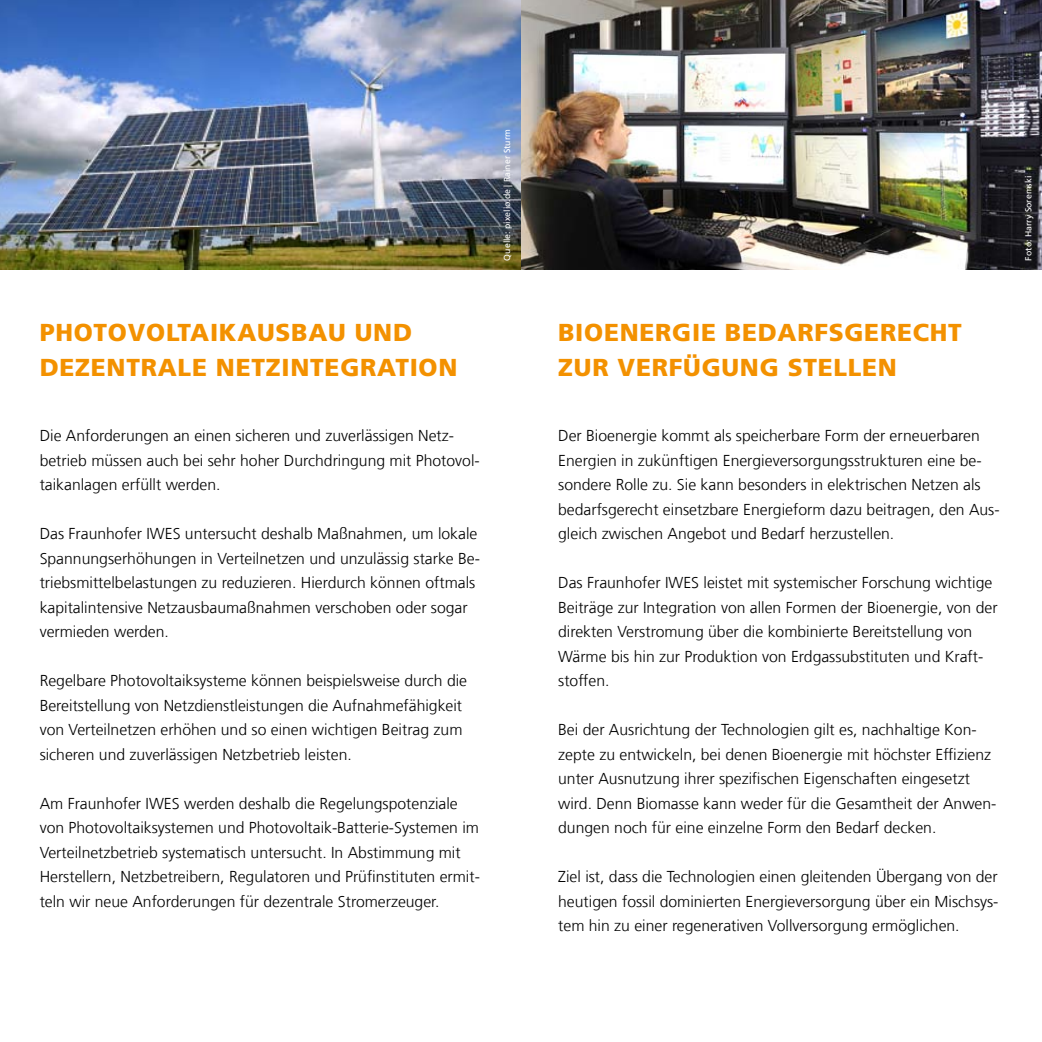
<style>
.page{position:relative;width:1042px;height:1042px;background:#fff}
.page>*{position:absolute;margin:0;border:0;box-sizing:border-box;transform-origin:0 0}
._03_Standardüberschr{font:900 24.5px/35px "Frutiger LT Com";letter-spacing:.03em;color:#f39100}
._06_Fließtext{font:300 15.75px/24.5px "Frutiger LT Com";color:#000}
._05_Bildnachweis{font:8.75px "Frutiger LT Com";color:#fff}
</style>
<div class="page">
<img style="left:0;top:0;width:1042px;height:270px">
<p class="_05_Bildnachweis" style="left:502px;top:260px;width:133px;rotate:-90deg">Quelle: pixelio.de | Rainer Sturm</p>
<p class="_03_Standardüberschr" style="left:40px;top:315px;width:419px">PHOTOVOLTAIKAUSBAU UND<br>DEZENTRALE NETZINTEGRATION</p>
<p class="_06_Fließtext" style="left:40px;top:424px;width:441px">Die Anforderungen an einen sicheren und zuverlässigen Netz&shy;betrieb müssen auch bei sehr hoher Durchdringung mit Photovol&shy;taikanlagen erfüllt werden.</p>
<p class="_06_Fließtext" style="left:40px;top:522px;width:442px">Das Fraunhofer IWES untersucht deshalb Maßnahmen, um lokale Spannungserhöhungen in Verteilnetzen und unzulässig starke Be&shy;triebsmittelbelastungen zu reduzieren. Hierdurch können oftmals kapitalintensive Netzausbaumaßnahmen verschoben oder sogar vermieden werden.</p>
<p class="_06_Fließtext" style="left:40px;top:669px;width:429px">Regelbare Photovoltaiksysteme können beispielsweise durch die</p>
<p class="_06_Fließtext" style="left:40px;top:693px;width:424px">Bereitstellung von Netzdienstleistungen die Aufnahmefähigkeit</p>
<p class="_06_Fließtext" style="left:40px;top:718px;width:424px">von Verteilnetzen erhöhen und so einen wichtigen Beitrag zum</p>
<p class="_06_Fließtext" style="left:40px;top:742px;width:314px">sicheren und zuverlässigen Netzbetrieb leisten.</p>
<p class="_06_Fließtext" style="left:40px;top:791px;width:442px">Am Fraunhofer IWES werden deshalb die Regelungspotenziale von Photovoltaiksystemen und Photovoltaik-Batterie-Systemen im Verteilnetzbetrieb systematisch untersucht. In Abstimmung mit Herstellern, Netzbetreibern, Regulatoren und Prüfinstituten ermit&shy;teln wir neue Anforderungen für dezentrale Stromerzeuger.</p>
<p class="_03_Standardüberschr" style="left:558px;top:315px;width:405px">BIOENERGIE BEDARFSGERECHT<br>ZUR VERFÜGUNG STELLEN</p>
<p class="_06_Fließtext" style="left:558px;top:424px;width:443px">Der Bioenergie kommt als speicherbare Form der erneuerbaren Energien in zukünftigen Energieversorgungsstrukturen eine be&shy;sondere Rolle zu. Sie kann besonders in elektrischen Netzen als bedarfsgerecht einsetzbare Energieform dazu beitragen, den Aus&shy;gleich zwischen Angebot und Bedarf herzustellen.</p>
<p class="_06_Fließtext" style="left:558px;top:571px;width:441px">Das Fraunhofer IWES leistet mit systemischer Forschung wichtige<br>Beiträge zur Integration von allen Formen der Bioenergie, von der</p>
<p class="_06_Fließtext" style="left:558px;top:620px;width:427px">direkten Verstromung über die kombinierte Bereitstellung von<br>Wärme bis hin zur Produktion von Erdgassubstituten und Kraft&shy;stoffen.</p>
<p class="_06_Fließtext" style="left:558px;top:718px;width:440px">Bei der Ausrichtung der Technologien gilt es, nachhaltige Kon&shy;zepte zu entwickeln, bei denen Bioenergie mit höchster Effizienz unter Ausnutzung ihrer spezifischen Eigenschaften eingesetzt wird. Denn Biomasse kann weder für die Gesamtheit der Anwen&shy;dungen noch für eine einzelne Form den Bedarf decken.</p>
<p class="_06_Fließtext" style="left:558px;top:865px;width:442px;text-align:justify">Ziel ist, dass die Technologien einen gleitenden Übergang von der heutigen fossil dominierten Energieversorgung über ein Mischsys&shy;tem hin zu einer regenerativen Vollversorgung ermöglichen.</p>
<p class="_05_Bildnachweis" style="left:1023px;top:260px;width:86px;rotate:-90deg">Foto: Harry Soremski</p>
</div>
